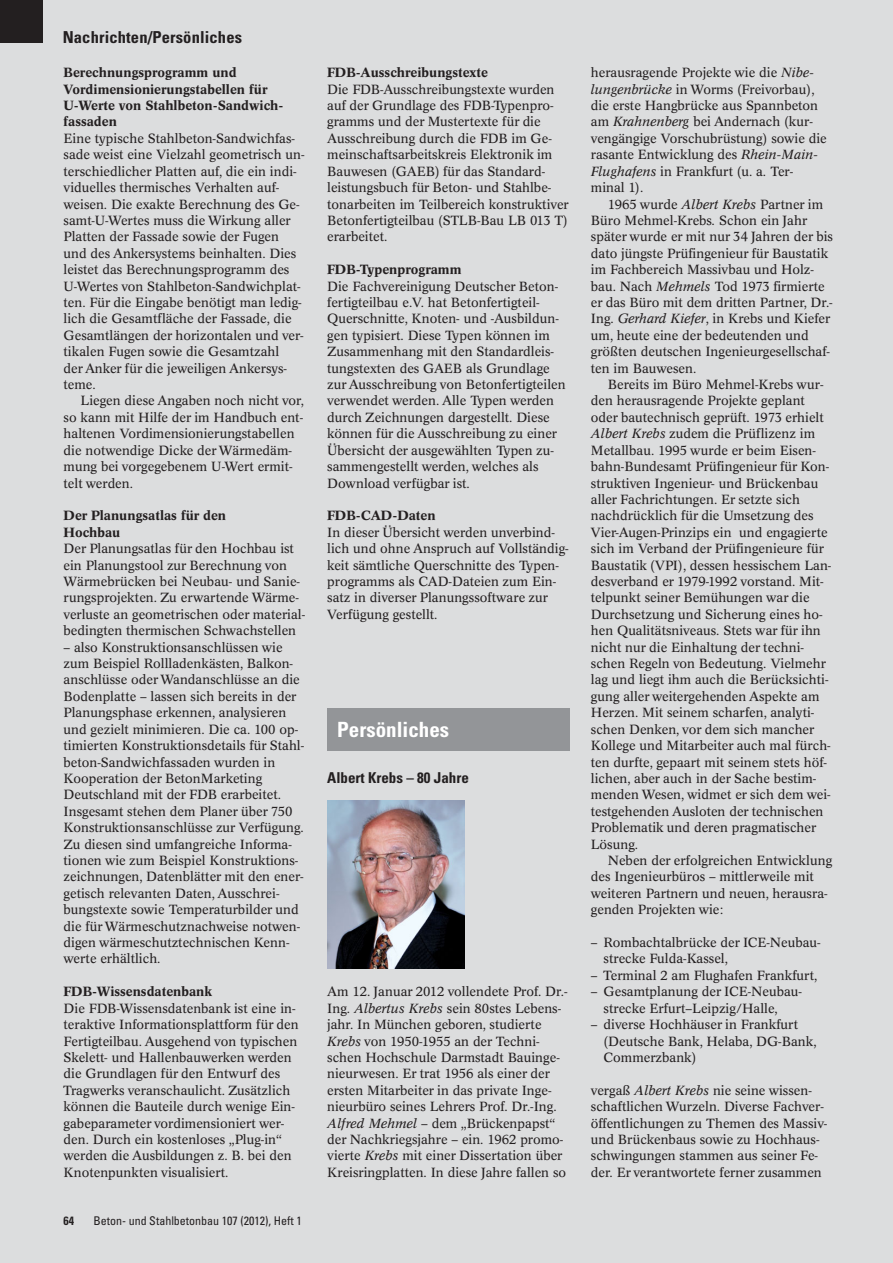
<style>
.page{position:relative;width:893px;height:1263px;background:#fff}
.page>*{position:absolute;margin:0;border:0;box-sizing:border-box;transform-origin:0 0}
.t1{font:700 condensed 21px "Univers LT Std";color:#fff}
.t2{font:700 condensed 16.5px "Univers LT Std";letter-spacing:.01em;color:#231f20}
.t3{font:700 condensed 15px "Univers LT Std";color:#231f20}
.t4{font:13.2px/16.4px "Concorde BQ";color:#231f20}
.t5{font:500 13.2px/16.4px "Concorde BQ";color:#231f20}
.t6{font:condensed 12px "Univers LT Std";color:#231f20}
.t7{font:700 condensed 12px "Univers LT Std";color:#231f20}
.s1{font-style:italic}
</style>
<div class="page">
<div style="left:0;top:1px;width:893px;height:1262px;background:#dcddde"></div>
<div style="left:0;top:1px;width:42px;height:42px;background:#231f20"></div>
<div style="left:327px;top:708px;width:243px;height:43px;background:#939598"></div>
<img style="left:327px;top:800px;width:137px;height:168px">
<p class="t2" style="left:63px;top:30px;width:181px">Nachrichten/Persönliches</p>
<p class="t5" style="left:64px;top:66px;width:221px">Berechnungsprogramm und<br>Vordimensionierungstabellen für<br>U-Werte von Stahlbeton-Sandwich&shy;fassaden</p>
<p class="t4" style="left:64px;top:131px;width:243px">Eine typische Stahlbeton-Sandwichfas&shy;sade weist eine Vielzahl geometrisch un&shy;terschiedlicher Platten auf, die ein indi&shy;viduelles thermisches Verhalten auf&shy;weisen. Die exakte Berechnung des Ge&shy;samt-U-Wertes muss die Wirkung aller Platten der Fassade sowie der Fugen und des Ankersystems beinhalten. Dies leistet das Berechnungsprogramm des U-Wertes von Stahlbeton-Sandwichplat&shy;ten. Für die Eingabe benötigt man ledig&shy;lich die Gesamtfläche der Fassade, die Gesamtlängen der horizontalen und ver&shy;tikalen Fugen sowie die Gesamtzahl<br>der Anker für die jeweiligen Ankersys&shy;teme.</p>
<p class="t4" style="left:64px;top:394px;width:242px;text-indent:17px">Liegen diese Angaben noch nicht vor, so kann mit Hilfe der im Handbuch ent&shy;haltenen Vordimensionierungstabellen die notwendige Dicke der Wärmedäm&shy;mung bei vorgegebenem U-Wert ermit&shy;telt werden.</p>
<p class="t5" style="left:64px;top:509px;width:164px">Der Planungsatlas für den<br>Hochbau</p>
<p class="t4" style="left:64px;top:541px;width:243px">Der Planungsatlas für den Hochbau ist ein Planungstool zur Berechnung von Wärmebrücken bei Neubau- und Sanie&shy;rungsprojekten. Zu erwartende Wärme&shy;verluste an geometrischen oder material&shy;bedingten thermischen Schwachstellen</p>
<p class="t4" style="left:64px;top:640px;width:242px">– also Konstruktionsanschlüssen wie zum Beispiel Rollladenkästen, Balkon&shy;anschlüsse oder Wandanschlüsse an die Bodenplatte – lassen sich bereits in der Planungsphase erkennen, analysieren und gezielt minimieren. Die ca. 100 op&shy;timierten Konstruktionsdetails für Stahl&shy;beton-Sandwichfassaden wurden in Kooperation der BetonMarketing Deutschland mit der FDB erarbeitet.<br>Insgesamt stehen dem Planer über 750<br>Konstruktionsanschlüsse zur Verfügung.<br>Zu diesen sind umfangreiche Informa&shy;tionen wie zum Beispiel Konstruktions&shy;zeichnungen, Datenblätter mit den ener&shy;getisch relevanten Daten, Ausschrei&shy;bungstexte sowie Temperaturbilder und die für Wärmeschutznachweise notwen&shy;digen wärmeschutztechnischen Kenn&shy;werte erhältlich.</p>
<p class="t5" style="left:64px;top:984px;width:150px">FDB-Wissensdatenbank</p>
<p class="t4" style="left:64px;top:1001px;width:237px">Die FDB-Wissensdatenbank ist eine in&shy;teraktive Informationsplattform für den Fertigteilbau. Ausgehend von typischen Skelett- und Hallenbauwerken werden die Grundlagen für den Entwurf des Tragwerks veranschaulicht. Zusätzlich können die Bauteile durch wenige Ein&shy;gabeparameter vordimensioniert wer&shy;den. Durch ein kostenloses „Plug-in“ werden die Ausbildungen z. B. bei den Knotenpunkten visualisiert.</p>
<p class="t7" style="left:64px;top:1215px;width:12px">64</p>
<p class="t6" style="left:93px;top:1216px;width:210px">Beton- und Stahlbetonbau 107 (2012), Heft 1</p>
<p class="t5" style="left:327px;top:66px;width:162px">FDB-Ausschreibungstexte</p>
<p class="t4" style="left:327px;top:82px;width:243px">Die FDB-Ausschreibungstexte wurden auf der Grundlage des FDB-Typenpro&shy;gramms und der Mustertexte für die Ausschreibung durch die FDB im Ge&shy;meinschaftsarbeitskreis Elektronik im Bauwesen (GAEB) für das Standard&shy;leistungsbuch für Beton- und Stahlbe&shy;tonarbeiten im Teilbereich konstruktiver Betonfertigteilbau (STLB-Bau LB 013 T) erarbeitet.</p>
<p class="t5" style="left:327px;top:262px;width:136px">FDB-Typenprogramm</p>
<p class="t4" style="left:327px;top:279px;width:240px">Die Fachvereinigung Deutscher Beton&shy;fertigteilbau e.V. hat Betonfertigteil-Querschnitte, Knoten- und -Ausbildun&shy;gen typisiert. Diese Typen können im Zusammenhang mit den Standardleis&shy;tungstexten des GAEB als Grundlage zur Ausschreibung von Betonfertigteilen verwendet werden. Alle Typen werden durch Zeichnungen dargestellt. Diese können für die Ausschreibung zu einer Übersicht der ausgewählten Typen zu&shy;sammengestellt werden, welches als Download verfügbar ist.</p>
<p class="t5" style="left:327px;top:509px;width:110px">FDB-CAD-Daten</p>
<p class="t4" style="left:327px;top:525px;width:243px">In dieser Übersicht werden unverbind&shy;lich und ohne Anspruch auf Vollständig&shy;keit sämtliche Querschnitte des Typen&shy;programms als CAD-Dateien zum Ein&shy;satz in diverser Planungssoftware zur Verfügung gestellt.</p>
<h1 class="t1" style="left:337px;top:721px;width:113px">Persönliches</h1>
<p class="t3" style="left:327px;top:771px;width:143px">Albert Krebs – 80 Jahre</p>
<p class="t4" style="left:327px;top:984px;width:242px">Am 12. Januar 2012 vollendete Prof. Dr.- Ing. <span class="s1">Albertus Krebs</span> sein 80stes Lebens&shy;jahr. In München geboren, studierte <span class="s1">Krebs</span> von 1950-1955 an der Techni&shy;schen Hochschule Darmstadt Bauinge&shy;nieurwesen. Er trat 1956 als einer der ersten Mitarbeiter in das private Inge&shy;nieurbüro seines Lehrers Prof. Dr.-Ing.<br><span class="s1">Alfred Mehmel</span> – dem „Brückenpapst“ der Nachkriegsjahre – ein. 1962 promo&shy;vierte <span class="s1">Krebs</span> mit einer Dissertation über Kreisringplatten. In diese Jahre fallen so</p>
<p class="t4" style="left:591px;top:66px;width:237px">herausragende Projekte wie die <span class="s1">Nibe&shy;lungenbrücke</span> in Worms (Freivorbau), die erste Hangbrücke aus Spannbeton am <span class="s1">Krahnenberg</span> bei Andernach (kur&shy;vengängige Vorschubrüstung) sowie die rasante Entwicklung des <span class="s1">Rhein-Main-Flughafens</span> in Frankfurt (u. a. Ter&shy;minal 1).</p>
<p class="t4" style="left:591px;top:197px;width:244px;text-indent:17px">1965 wurde <span class="s1">Albert Krebs</span> Partner im Büro Mehmel-Krebs<span class="s1">.</span> Schon ein Jahr später wurde er mit nur 34 Jahren der bis dato jüngste Prüfingenieur für Baustatik im Fachbereich Massivbau und Holz&shy;bau. Nach <span class="s1">Mehmels</span> Tod 1973 firmierte er das Büro mit dem dritten Partner, Dr.- Ing. <span class="s1">Gerhard Kiefer</span>, in Krebs und Kiefer um, heute eine der bedeutenden und größten deutschen Ingenieurgesellschaf&shy;ten im Bauwesen.</p>
<p class="t4" style="left:591px;top:377px;width:242px;text-indent:17px">Bereits im Büro Mehmel-Krebs wur&shy;den herausragende Projekte geplant oder bautechnisch geprüft. 1973 erhielt <span class="s1">Albert Krebs</span> zudem die Prüflizenz im Metallbau. 1995 wurde er beim Eisen&shy;bahn-Bundesamt Prüfingenieur für Kon&shy;struktiven Ingenieur- und Brückenbau aller Fachrichtungen. Er setzte sich nachdrücklich für die Umsetzung des Vier-Augen-Prinzips ein und engagierte sich im Verband der Prüfingenieure für Baustatik (VPI), dessen hessischem Lan&shy;desverband er 1979-1992 vorstand. Mit&shy;telpunkt seiner Bemühungen war die Durchsetzung und Sicherung eines ho&shy;hen Qualitätsniveaus. Stets war für ihn nicht nur die Einhaltung der techni&shy;schen Regeln von Bedeutung. Vielmehr lag und liegt ihm auch die Berücksichti&shy;gung aller weitergehenden Aspekte am Herzen. Mit seinem scharfen, analyti&shy;schen Denken, vor dem sich mancher Kollege und Mitarbeiter auch mal fürch&shy;ten durfte, gepaart mit seinem stets höf&shy;lichen, aber auch in der Sache bestim&shy;menden Wesen, widmet er sich dem wei&shy;testgehenden Ausloten der technischen Problematik und deren pragmatischer Lösung.</p>
<p class="t4" style="left:591px;top:853px;width:243px;text-indent:17px">Neben der erfolgreichen Entwicklung des Ingenieurbüros – mittlerweile mit weiteren Partnern und neuen, herausra&shy;genden Projekten wie:</p>
<p class="t4" style="left:604px;top:935px;width:219px;text-indent:-13px">– Rombachtalbrücke der ICE-Neubau&shy;strecke Fulda-Kassel,</p>
<p class="t4" style="left:591px;top:968px;width:228px">– Terminal 2 am Flughafen Frankfurt,</p>
<p class="t4" style="left:604px;top:984px;width:200px;text-indent:-13px">– Gesamtplanung der ICE-Neubau&shy;strecke Erfurt–Leipzig/Halle,</p>
<p class="t4" style="left:604px;top:1017px;width:215px;text-indent:-13px">– diverse Hochhäuser in Frankfurt (Deutsche Bank, Helaba, DG-Bank,<br>Commerzbank)</p>
<p class="t4" style="left:591px;top:1083px;width:238px">vergaß <span class="s1">Albert Krebs</span> nie seine wissen&shy;schaftlichen Wurzeln. Diverse Fachver&shy;öffentlichungen zu Themen des Massiv&shy;und Brückenbaus sowie zu Hochhaus&shy;schwingungen stammen aus seiner Fe&shy;der. Er verantwortete ferner zusammen</p>
</div>
